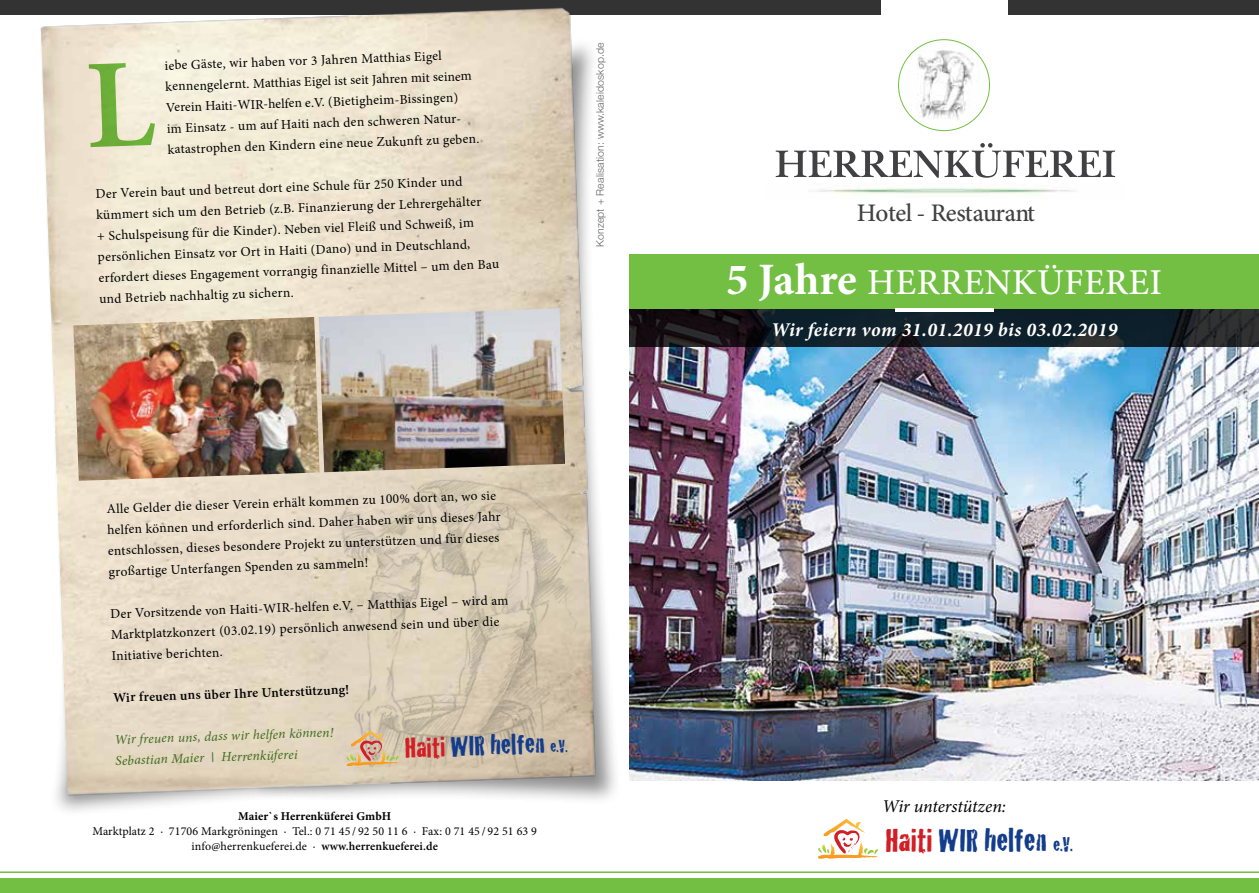
<style>
.page{position:relative;width:1259px;height:893px;background:#fff}
.page>*{position:absolute;margin:0;border:0;box-sizing:border-box;transform-origin:0 0}
.t1{font:500 36.45px "Minion Pro";letter-spacing:.01em;color:#fff}
.t2{font:33.9px "Cracked";color:#133c8b}
.t3{font:29.4px "Cracked";color:#133c8b}
.t4{font:500 25.35px "Minion Pro";letter-spacing:-.02em;color:#414042}
.t5{font:italic 700 19.5px "Minion Pro";letter-spacing:.02em;color:#fff}
.t6{font:italic 18px "Minion Pro";letter-spacing:-.01em;color:#000}
.t7{font:13.5px/21px "Minion Pro";color:#000}
.t8{font:italic 13.5px/21px "Minion Pro";color:#46812b}
.t9{font:600 13.5px "Minion Pro";color:#000}
.t10{font:12px/15px "Minion Pro";letter-spacing:.01em;color:#000;text-align:center}
.t11{font:700 12px "Minion Pro";letter-spacing:.005em;color:#000}
.t12{font:300 10.5px "Helvetica Neue";letter-spacing:.015em;color:#636466}
.s1{font-family:"Helvetica Neue";font-weight:300;font-style:normal}
.s2{color:#d21e25}
.s3{font-size:17.7px}
.s4{font-weight:600}
.s5{font-weight:700;font-size:45px}
.s6{font-size:20.4px}
</style>
<div class="page">
<img style="left:629px;top:347px;width:630px;height:433px">
<div style="left:0;top:0;width:1259px;height:15px;background:#333"></div>
<svg style="left:818px;top:819px;width:60px;height:40px"></svg>
<div style="left:881px;top:0;width:126px;height:20px;background:#fff"></div>
<div style="left:0;top:878px;width:1259px;height:15px;background:#72bf44"></div>
<img style="left:40px;top:7px;width:575px;height:804px">
<img style="left:295px;top:470px;width:295px;height:314px">
<svg style="left:89px;top:63px;width:66px;height:84px;background:#c9d8a6"></svg>
<img style="left:73px;top:317px;width:246px;height:164px">
<img style="left:319px;top:308px;width:246px;height:164px">
<svg style="left:629px;top:308px;width:630px;height:39px;background:#172226"></svg>
<div style="left:629px;top:254px;width:630px;height:54px;background:#72bf44"></div>
<hr style="left:895px;top:308px;width:98px;height:4px;background:#fff">
<hr style="left:0;top:871px;width:1259px;height:2px;background:#72bf44">
<svg style="left:346px;top:731px;width:53px;height:37px;background:#d8b792"></svg>
<img style="left:909px;top:50px;width:77px;height:78px">
<svg style="left:776px;top:143px;width:339px;height:35px"></svg>
<p class="t7" style="left:164px;top:55px;width:313px;rotate:-2deg">iebe Gäste, wir haben vor 3 Jahren Matthias Eigel kennengelernt. Matthias Eigel ist seit Jahren mit seinem Verein Haiti-WIR-helfen e.V. (Bietigheim-Bissingen)<br>im Einsatz - um auf Haiti nach den schweren Natur&shy;katastrophen den Kindern eine neue Zukunft zu geben.</p>
<p class="t7" style="left:95px;top:183px;width:402px;rotate:-2deg">Der Verein baut und betreut dort eine Schule für 250 Kinder und kümmert sich um den Betrieb (z.B. Finanzierung der Lehrergehälter<br>+ Schulspeisung für die Kinder). Neben viel Fleiß und Schweiß, im persönlichen Einsatz vor Ort in Haiti (Dano) und in Deutschland, erfordert dieses Engagement vorrangig finanzielle Mittel – um den Bau und Betrieb nachhaltig zu sichern.</p>
<p class="t12" style="left:593px;top:247px;width:206px;rotate:-90deg">Konzept + Realisation: www.kaleidoskop.de</p>
<p class="t7" style="left:106px;top:498px;width:395px;rotate:-2deg">Alle Gelder die dieser Verein erhält kommen zu 100% dort an, wo sie helfen können und erforderlich sind. Daher haben wir uns dieses Jahr entschlossen, dieses besondere Projekt zu unterstützen und für dieses großartige Unterfangen Spenden zu sammeln!</p>
<p class="t7" style="left:110px;top:603px;width:400px;rotate:-2deg">Der Vorsitzende von Haiti-WIR-helfen e.V. – Matthias Eigel – wird am<br>Marktplatzkonzert (03.02.19) persönlich anwesend sein und über die<br>Initiative berichten.</p>
<p class="t9" style="left:113px;top:688px;width:238px;rotate:-2deg">Wir freuen uns über Ihre Unterstützung!</p>
<p class="t8" style="left:114px;top:729px;width:220px;rotate:-2deg">Wir freuen uns, dass wir helfen können!<br>Sebastian Maier <span class="s1">I</span> Herrenküferei</p>
<h3 class="t3" style="left:404px;top:725px;width:164px;rotate:-2deg"><span class="s2">Haiti</span> WIR helfen <span class="s3">e.V.</span></h3>
<p class="t11" style="left:238px;top:808px;width:154px">Maier`s Herrenküferei GmbH</p>
<p class="t10" style="left:92px;top:824px;width:446px">Marktplatz 2 · 71706 Markgröningen · Tel.: 0 71 45 / 92 50 11 6 · Fax: 0 71 45 / 92 51 63 9 info@herrenkueferei.de · <span class="s4">www.herrenkueferei.de</span></p>
<h3 class="t4" style="left:857px;top:196px;width:180px">Hotel - Restaurant</h3>
<h1 class="t1" style="left:726px;top:258px;width:438px"><span class="s5">5 Jahre</span> HERRENKÜFEREI</h1>
<h3 class="t5" style="left:771px;top:315px;width:348px">Wir feiern vom 31.01.2019 bis 03.02.2019</h3>
<h3 class="t6" style="left:882px;top:794px;width:125px">Wir unterstützen:</h3>
<h2 class="t2" style="left:885px;top:813px;width:189px"><span class="s2">Haiti</span> WIR helfen <span class="s6">e.V.</span></h2>
</div>
